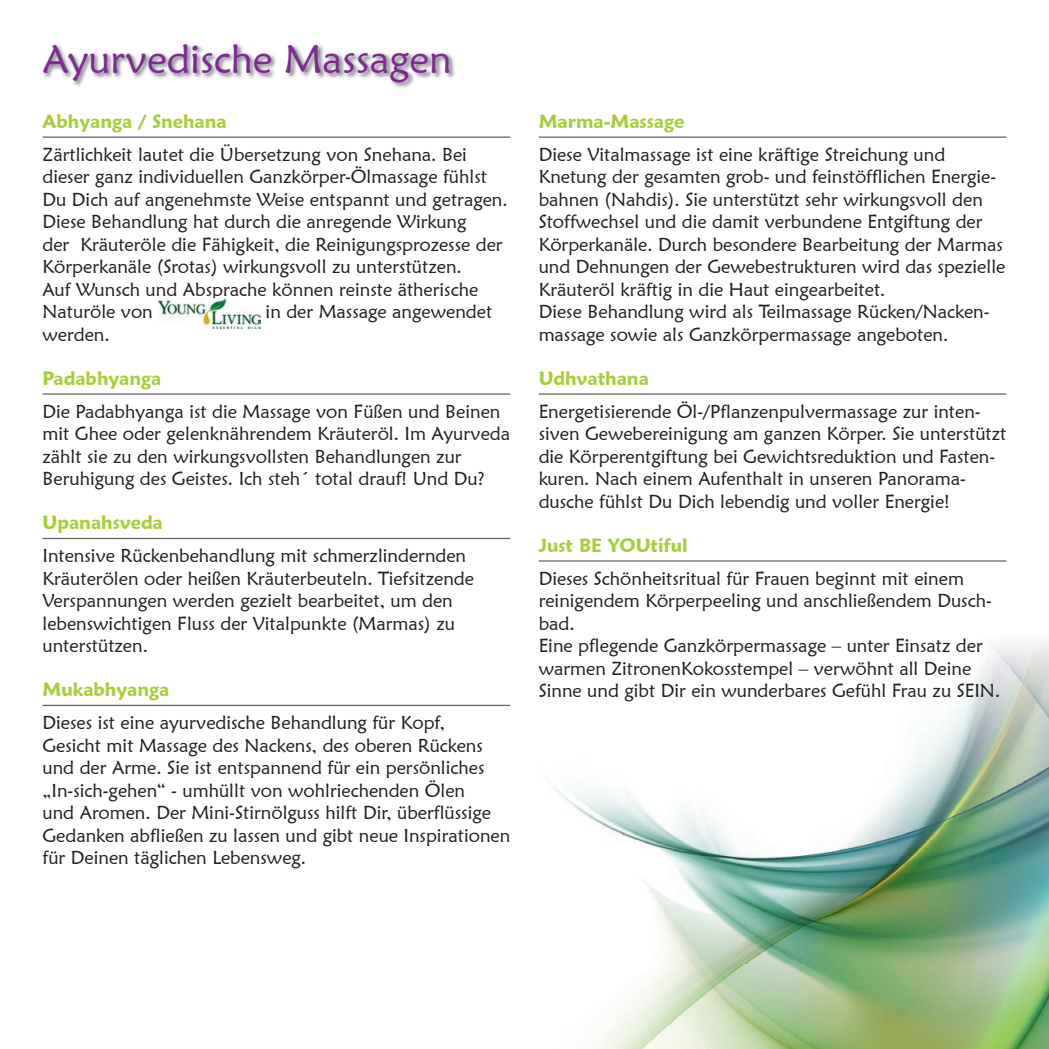
<style>
.page{position:relative;width:1049px;height:1049px;background:#fff}
.page>*{position:absolute;margin:0;border:0;box-sizing:border-box;transform-origin:0 0}
.t1{font:40px "Maiandra GD";color:#802990}
.t2{font:18.75px/22.5px "Maiandra GD";color:#231f20}
.t3{font:600 18.75px "Maiandra GD";color:#a6ce39}
</style>
<div class="page">
<img style="left:510px;top:641px;width:539px;height:408px">
<img style="left:43px;top:44px;width:412px;height:44px">
<hr style="left:43px;top:136px;width:467px;height:2px;background:#636366">
<hr style="left:43px;top:393px;width:467px;height:2px;background:#636366">
<hr style="left:43px;top:538px;width:467px;height:1px;background:#636366">
<hr style="left:43px;top:705px;width:467px;height:1px;background:#636366">
<img style="left:158px;top:298px;width:102px;height:30px">
<hr style="left:539px;top:136px;width:467px;height:2px;background:#636366">
<hr style="left:539px;top:393px;width:467px;height:2px;background:#636366">
<hr style="left:539px;top:560px;width:467px;height:2px;background:#636366">
<h1 class="t1" style="left:43px;top:34px;width:411px">Ayurvedische Massagen</h1>
<p class="t3" style="left:43px;top:110px;width:186px">Abhyanga / Snehana</p>
<p class="t2" style="left:43px;top:143px;width:467px">Zärtlichkeit lautet die Übersetzung von Snehana. Bei dieser ganz individuellen Ganzkörper-Ölmassage fühlst Du Dich auf angenehmste Weise entspannt und getragen.<br>Diese Behandlung hat durch die anregende Wirkung<br>der Kräuteröle die Fähigkeit, die Reinigungsprozesse der Körperkanäle (Srotas) wirkungsvoll zu unterstützen.<br>Auf Wunsch und Absprache können reinste ätherische Naturöle von</p>
<p class="t2" style="left:266px;top:300px;width:228px">in der Massage angewendet</p>
<p class="t2" style="left:43px;top:323px;width:69px">werden.</p>
<p class="t3" style="left:43px;top:366px;width:120px">Padabhyanga</p>
<p class="t2" style="left:43px;top:400px;width:469px">Die Padabhyanga ist die Massage von Füßen und Beinen mit Ghee oder gelenknährendem Kräuteröl. Im Ayurveda zählt sie zu den wirkungsvollsten Behandlungen zur Beruhigung des Geistes. Ich steh´ total drauf! Und Du?</p>
<p class="t3" style="left:43px;top:511px;width:122px">Upanahsveda</p>
<p class="t2" style="left:43px;top:544px;width:433px">Intensive Rückenbehandlung mit schmerzlindernden Kräuterölen oder heißen Kräuterbeuteln. Tiefsitzende Verspannungen werden gezielt bearbeitet, um den lebenswichtigen Fluss der Vitalpunkte (Marmas) zu unterstützen.</p>
<p class="t3" style="left:43px;top:678px;width:128px">Mukabhyanga</p>
<p class="t2" style="left:43px;top:711px;width:469px">Dieses ist eine ayurvedische Behandlung für Kopf,<br>Gesicht mit Massage des Nackens, des oberen Rückens und der Arme. Sie ist entspannend für ein persönliches „In-sich-gehen“ - umhüllt von wohlriechenden Ölen<br>und Aromen. Der Mini-Stirnölguss hilft Dir, überflüssige Gedanken abfließen zu lassen und gibt neue Inspirationen für Deinen täglichen Lebensweg.</p>
<p class="t3" style="left:539px;top:110px;width:147px">Marma-Massage</p>
<p class="t2" style="left:539px;top:143px;width:468px">Diese Vitalmassage ist eine kräftige Streichung und Knetung der gesamten grob- und feinstöfflichen Energie&shy;bahnen (Nahdis). Sie unterstützt sehr wirkungsvoll den Stoffwechsel und die damit verbundene Entgiftung der Körperkanäle. Durch besondere Bearbeitung der Marmas und Dehnungen der Gewebestrukturen wird das spezielle Kräuteröl kräftig in die Haut eingearbeitet.<br>Diese Behandlung wird als Teilmassage Rücken/Nacken&shy;massage sowie als Ganzkörpermassage angeboten.</p>
<p class="t3" style="left:539px;top:366px;width:112px">Udhvathana</p>
<p class="t2" style="left:539px;top:400px;width:469px">Energetisierende Öl-/Pflanzenpulvermassage zur inten&shy;siven Gewebereinigung am ganzen Körper. Sie unterstützt die Körperentgiftung bei Gewichtsreduktion und Fasten&shy;kuren. Nach einem Aufenthalt in unseren Panorama&shy;dusche fühlst Du Dich lebendig und voller Energie!</p>
<p class="t3" style="left:539px;top:533px;width:151px">Just BE YOUtiful</p>
<p class="t2" style="left:539px;top:566px;width:463px">Dieses Schönheitsritual für Frauen beginnt mit einem reinigendem Körperpeeling und anschließendem Dusch&shy;bad.<br>Eine pflegende Ganzkörpermassage – unter Einsatz der warmen ZitronenKokosstempel – verwöhnt all Deine Sinne und gibt Dir ein wunderbares Gefühl Frau zu SEIN.</p>
</div>
